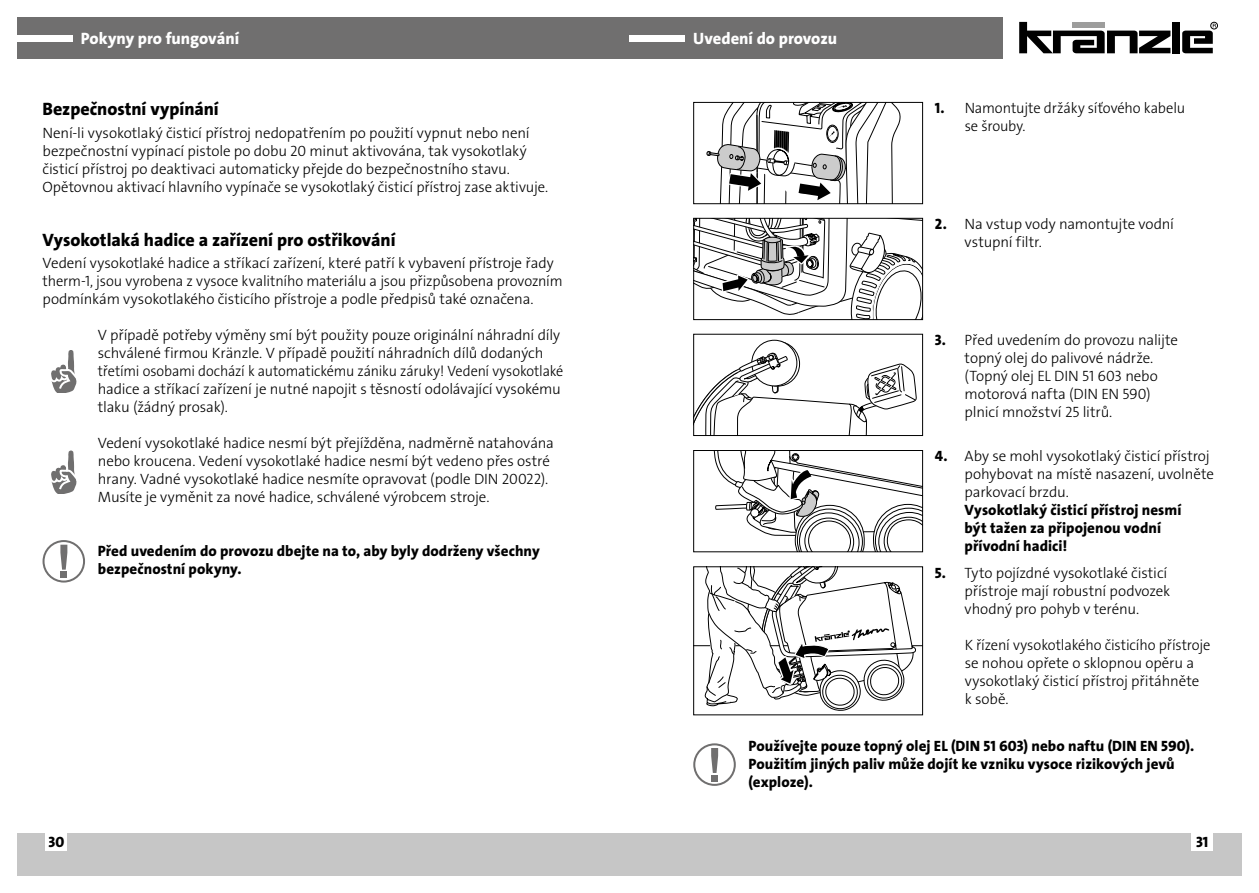
<style>
.page{position:relative;width:1259px;height:893px;background:#fff}
.page>*{position:absolute;margin:0;border:0;box-sizing:border-box;transform-origin:0 0}
.t1{font:18px "The Sans LP8 Ex Bld";letter-spacing:-.005em;color:#000}
.t2{font:16.5px "The Sans LP8 Ex Bld";color:#fff}
.t3{font:15px/18px "The Sans LP3 Lig";letter-spacing:-.01em;color:#000}
.t4{font:15px/18px "The Sans LP8 Ex Bld";letter-spacing:.005em;color:#000}
.s1{font-family:"The Sans LP8 Ex Bld"}
</style>
<div class="page">
<div style="left:629px;top:833px;width:613px;height:43px;background:#c6c6c6"></div>
<div style="left:17px;top:833px;width:612px;height:43px;background:#c6c6c6"></div>
<div style="left:1191px;top:833px;width:22px;height:18px;background:#fff"></div>
<div style="left:46px;top:833px;width:21px;height:18px;background:#fff"></div>
<div style="left:17px;top:17px;width:985px;height:41px;background:#706f6f"></div>
<div style="left:17px;top:35px;width:55px;height:6px;background:#fff"></div>
<div style="left:629px;top:35px;width:56px;height:6px;background:#fff"></div>
<svg style="left:1019px;top:22px;width:151px;height:31px"></svg>
<div style="left:1172px;top:22px;width:7px;height:31px;background:#000"></div>
<div style="left:1210px;top:22px;width:7px;height:7px;border:1px solid #000;border-radius:50%"></div>
<svg style="left:1182px;top:24px;width:34px;height:29px"></svg>
<svg style="left:706px;top:104px;width:195px;height:98px"></svg>
<div style="left:693px;top:102px;width:230px;height:102px;border:1px solid #000"></div>
<svg style="left:695px;top:220px;width:226px;height:98px"></svg>
<div style="left:693px;top:218px;width:230px;height:102px;border:1px solid #000"></div>
<svg style="left:695px;top:339px;width:222px;height:95px"></svg>
<div style="left:693px;top:334px;width:230px;height:102px;border:1px solid #000"></div>
<svg style="left:714px;top:452px;width:207px;height:98px"></svg>
<div style="left:693px;top:450px;width:230px;height:102px;border:1px solid #000"></div>
<hr style="left:736px;top:645px;width:186px;height:1px;background:#000">
<svg style="left:695px;top:568px;width:221px;height:142px"></svg>
<div style="left:693px;top:566px;width:230px;height:149px;border:1px solid #000"></div>
<svg style="left:43px;top:540px;width:42px;height:43px"></svg>
<svg style="left:51px;top:350px;width:26px;height:42px"></svg>
<svg style="left:51px;top:450px;width:26px;height:43px"></svg>
<svg style="left:693px;top:743px;width:43px;height:43px"></svg>
<div style="left:711px;top:775px;width:7px;height:6px;background:#706f6f"></div>
<p class="t2" style="left:81px;top:28px;width:160px">Pokyny pro fungování</p>
<p class="t2" style="left:693px;top:28px;width:145px">Uvedení do provozu</p>
<p class="t1" style="left:43px;top:98px;width:178px">Bezpečnostní vypínání</p>
<p class="t3" style="left:43px;top:124px;width:507px">Není-li vysokotlaký čisticí přístroj nedopatřením po použití vypnut nebo není bezpečnostní vypínací pistole po dobu 20 minut aktivována, tak vysokotlaký čisticí přístroj po deaktivaci automaticky přejde do bezpečnostního stavu.<br>Opětovnou aktivací hlavního vypínače se vysokotlaký čisticí přístroj zase aktivuje.</p>
<p class="t1" style="left:43px;top:228px;width:354px">Vysokotlaká hadice a zařízení pro ostřikování</p>
<p class="t3" style="left:43px;top:254px;width:521px">Vedení vysokotlaké hadice a stříkací zařízení, které patří k vybavení přístroje řady therm-1, jsou vyrobena z vysoce kvalitního materiálu a jsou přizpůsobena provozním podmínkám vysokotlakého čisticího přístroje a podle předpisů také označena.</p>
<p class="t3" style="left:98px;top:326px;width:467px">V případě potřeby výměny smí být použity pouze originální náhradní díly schválené firmou Kränzle. V případě použití náhradních dílů dodaných třetími osobami dochází k automatickému zániku záruky! Vedení vysokotlaké hadice a stříkací zařízení je nutné napojit s těsností odolávající vysokému tlaku (žádný prosak).</p>
<p class="t3" style="left:98px;top:434px;width:458px">Vedení vysokotlaké hadice nesmí být přejížděna, nadměrně natahována nebo kroucena. Vedení vysokotlaké hadice nesmí být vedeno přes ostré hrany. Vadné vysokotlaké hadice nesmíte opravovat (podle DIN 20022).<br>Musíte je vyměnit za nové hadice, schválené výrobcem stroje.</p>
<p class="t4" style="left:98px;top:542px;width:443px">Před uvedením do provozu dbejte na to, aby byly dodrženy všechny bezpečnostní pokyny.</p>
<p class="t3" style="left:964px;top:99px;width:222px;text-indent:-30px"><span class="s1">1.</span> Namontujte držáky síťového kabelu se šrouby.</p>
<p class="t3" style="left:964px;top:215px;width:211px;text-indent:-30px"><span class="s1">2.</span> Na vstup vody namontujte vodní vstupní filtr.</p>
<p class="t3" style="left:964px;top:331px;width:215px;text-indent:-30px"><span class="s1">3.</span> Před uvedením do provozu nalijte topný olej do palivové nádrže. (Topný olej EL DIN 51 603 nebo motorová nafta (DIN EN 590) plnicí množství 25 litrů.</p>
<p class="t3" style="left:964px;top:447px;width:251px;text-indent:-30px"><span class="s1">4.</span> Aby se mohl vysokotlaký čisticí přístroj pohybovat na místě nasazení, uvolněte parkovací brzdu.</p>
<p class="t4" style="left:964px;top:501px;width:218px">Vysokotlaký čisticí přístroj nesmí být tažen za připojenou vodní přívodní hadici!</p>
<p class="t3" style="left:964px;top:564px;width:207px;text-indent:-30px"><span class="s1">5.</span> Tyto pojízdné vysokotlaké čisticí přístroje mají robustní podvozek vhodný pro pohyb v terénu.</p>
<p class="t3" style="left:964px;top:636px;width:247px">K řízení vysokotlakého čisticího přístroje se nohou opřete o sklopnou opěru a vysokotlaký čisticí přístroj přitáhněte<br>k sobě.</p>
<p class="t4" style="left:748px;top:737px;width:447px">Používejte pouze topný olej EL (DIN 51 603) nebo naftu (DIN EN 590).<br>Použitím jiných paliv může dojít ke vzniku vysoce rizikových jevů (exploze).</p>
<p class="t4" style="left:48px;top:833px;width:17px">30</p>
<p class="t4" style="left:1196px;top:833px;width:14px">31</p>
</div>
